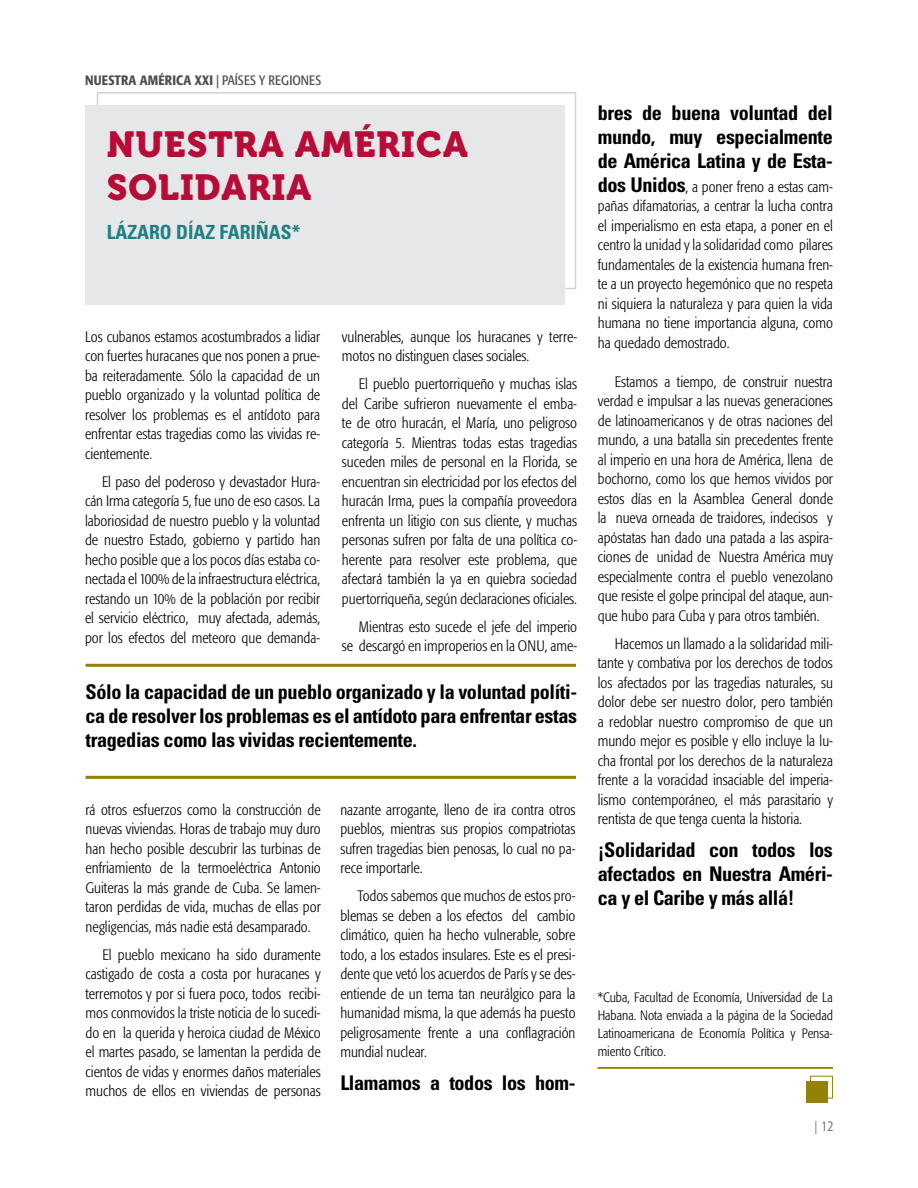
<style>
.page{position:relative;width:918px;height:1188px;background:#fff}
.page>*{position:absolute;margin:0;border:0;box-sizing:border-box;transform-origin:0 0}
.t1{font:36px/43.2px "Museo 900";letter-spacing:.03em;color:#b70c38}
.t2{font:700 condensed 20.25px/24px "Univers LT Std";letter-spacing:-.02em;color:#000;text-align:justify}
.t3{font:700 condensed 19.5px "Univers LT Std";color:#207f83}
.t4{font:300 condensed 15px/19.5px "Formata";color:#000;text-align:justify}
.t5{font:300 condensed 13.5px/18px "Formata";color:#000;text-align:justify}
.t6{font:500 condensed 13.5px "Formata";letter-spacing:.02em;color:#4d4d4f}
.t7{font:300 condensed 13.5px "Frutiger LT Std";color:#58595b}
.s1{font-weight:400}
.s2{font-family:"Univers LT Std";font-weight:700;font-size:20.25px}
</style>
<div class="page">
<div style="left:97px;top:92px;width:479px;height:197px;border:2px solid #d1d3d4"></div>
<div style="left:85px;top:105px;width:480px;height:200px;background:#e6e7e8"></div>
<hr style="left:86px;top:664px;width:490px;height:3px;background:#938207">
<hr style="left:86px;top:776px;width:490px;height:3px;background:#938207">
<div style="left:810px;top:1076px;width:23px;height:22px;border:1px solid #938207"></div>
<div style="left:806px;top:1081px;width:22px;height:22px;background:#938207"></div>
<hr style="left:598px;top:1067px;width:235px;height:2px;background:#938207">
<p class="t6" style="left:85px;top:72px;width:238px">NUESTRA AMÉRICA XXI <span class="s1">| PAÍSES Y REGIONES</span></p>
<h1 class="t1" style="left:107px;top:123px;width:362px">NUESTRA AMÉRICA<br>SOLIDARIA</h1>
<h3 class="t3" style="left:107px;top:220px;width:195px">LÁZARO DÍAZ FARIÑAS*</h3>
<p class="t4" style="left:342px;top:327px;width:237px">vulnerables, aunque los huracanes y terre&shy;motos no distinguen clases sociales.</p>
<p class="t4" style="left:342px;top:374px;width:237px;text-indent:17px">El pueblo puertorriqueño y muchas islas del Caribe sufrieron nuevamente el emba&shy;te de otro huracán, el María, uno peligroso categoría 5. Mientras todas estas tragedias suceden miles de personal en la Florida, se encuentran sin electricidad por los efectos del huracán Irma, pues la compañía proveedora enfrenta un litigio con sus cliente, y muchas personas sufren por falta de una política co&shy;herente para resolver este problema, que afectará también la ya en quiebra sociedad puertorriqueña, según declaraciones oficiales.</p>
<p class="t4" style="left:342px;top:617px;width:237px;text-align:right">Mientras esto sucede el jefe del imperio<br>se descargó en improperios en la ONU, ame-</p>
<h2 class="t2" style="left:86px;top:680px;width:493px">Sólo la capacidad de un pueblo organizado y la voluntad políti&shy;ca de resolver los problemas es el antídoto para enfrentar estas tragedias como las vividas recientemente.</h2>
<p class="t4" style="left:85px;top:327px;width:237px">Los cubanos estamos acostumbrados a lidiar con fuertes huracanes que nos ponen a prue&shy;ba reiteradamente. Sólo la capacidad de un pueblo organizado y la voluntad política de resolver los problemas es el antídoto para enfrentar estas tragedias como las vividas re&shy;cientemente.</p>
<p class="t4" style="left:85px;top:472px;width:237px;text-indent:17px">El paso del poderoso y devastador Hura&shy;cán Irma categoría 5, fue uno de eso casos. La laboriosidad de nuestro pueblo y la voluntad de nuestro Estado, gobierno y partido han hecho posible que a los pocos días estaba co&shy;nectada el 100% de la infraestructura eléctrica, restando un 10% de la población por recibir el servicio eléctrico, muy afectada, además, por los efectos del meteoro que demanda-</p>
<p class="t4" style="left:86px;top:800px;width:237px">rá otros esfuerzos como la construcción de nuevas viviendas. Horas de trabajo muy duro han hecho posible descubrir las turbinas de enfriamiento de la termoeléctrica Antonio Guiteras la más grande de Cuba. Se lamen&shy;taron perdidas de vida, muchas de ellas por negligencias, más nadie está desamparado.</p>
<p class="t4" style="left:86px;top:945px;width:237px;text-indent:17px">El pueblo mexicano ha sido duramente castigado de costa a costa por huracanes y terremotos y por si fuera poco, todos recibi&shy;mos conmovidos la triste noticia de lo sucedi&shy;do en la querida y heroica ciudad de México el martes pasado, se lamentan la perdida de cientos de vidas y enormes daños materiales muchos de ellos en viviendas de personas</p>
<p class="t4" style="left:340px;top:800px;width:237px">nazante arrogante, lleno de ira contra otros pueblos, mientras sus propios compatriotas sufren tragedias bien penosas, lo cual no pa&shy;rece importarle.</p>
<p class="t4" style="left:340px;top:887px;width:237px;text-indent:17px">Todos sabemos que muchos de estos pro&shy;blemas se deben a los efectos del cambio climático, quien ha hecho vulnerable, sobre todo, a los estados insulares. Este es el presi&shy;dente que vetó los acuerdos de París y se des&shy;entiende de un tema tan neurálgico para la humanidad misma, la que además ha puesto peligrosamente frente a una conflagración mundial nuclear.</p>
<h2 class="t2" style="left:340px;top:1071px;width:237px">Llamamos a todos los hom-</h2>
<h2 class="t2" style="left:598px;top:100px;width:237px">bres de buena voluntad del mundo, muy especialmente de América Latina y de Esta-</h2>
<p class="t4" style="left:598px;top:177px;width:237px"><span class="s2">dos Unidos</span>, a poner freno a estas cam&shy;pañas difamatorias, a centrar la lucha contra el imperialismo en esta etapa, a poner en el centro la unidad y la solidaridad como pilares fundamentales de la existencia humana fren&shy;te a un proyecto hegemónico que no respeta ni siquiera la naturaleza y para quien la vida humana no tiene importancia alguna, como ha quedado demostrado.</p>
<p class="t4" style="left:598px;top:372px;width:237px;text-indent:17px">Estamos a tiempo, de construir nuestra verdad e impulsar a las nuevas generaciones de latinoamericanos y de otras naciones del mundo, a una batalla sin precedentes frente al imperio en una hora de América, llena de bochorno, como los que hemos vividos por estos días en la Asamblea General donde la nueva orneada de traidores, indecisos y apóstatas han dado una patada a las aspira&shy;ciones de unidad de Nuestra América muy especialmente contra el pueblo venezolano que resiste el golpe principal del ataque, aun&shy;que hubo para Cuba y para otros también.</p>
<p class="t4" style="left:598px;top:634px;width:237px;text-indent:17px">Hacemos un llamado a la solidaridad mili&shy;tante y combativa por los derechos de todos los afectados por las tragedias naturales, su dolor debe ser nuestro dolor, pero también a redoblar nuestro compromiso de que un mundo mejor es posible y ello incluye la lu&shy;cha frontal por los derechos de la naturaleza frente a la voracidad insaciable del imperia&shy;lismo contemporáneo, el más parasitario y rentista de que tenga cuenta la historia.</p>
<h2 class="t2" style="left:598px;top:837px;width:237px">¡Solidaridad con todos los afectados en Nuestra Améri&shy;ca y el Caribe y más allá!</h2>
<p class="t5" style="left:598px;top:989px;width:237px">*Cuba, Facultad de Economía, Universidad de La Habana. Nota enviada a la página de la Sociedad Latinoamericana de Economía Política y Pensa&shy;miento Crítico.</p>
<p class="t7" style="left:815px;top:1118px;width:21px">| 12</p>
</div>
